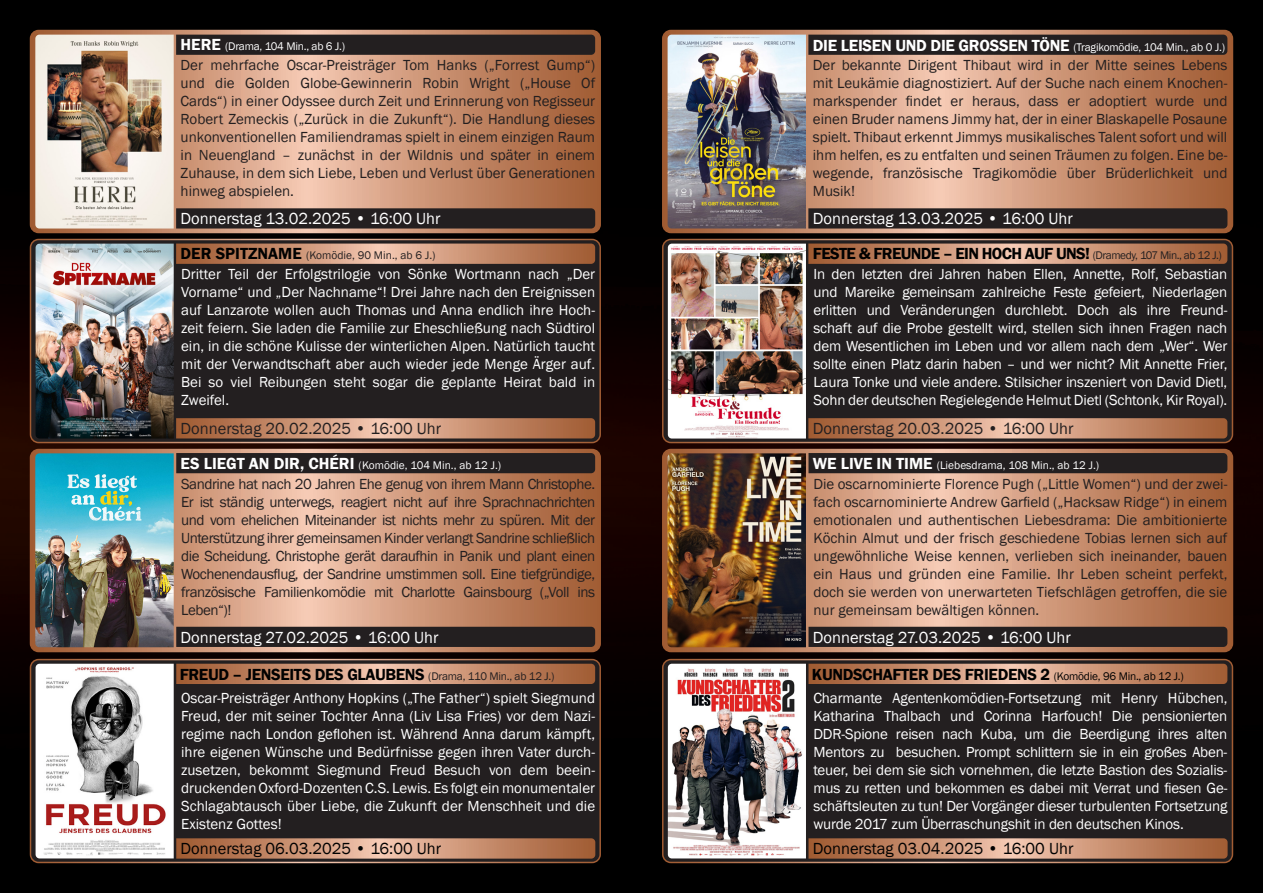
<style>
.page{position:relative;width:1263px;height:893px;background:#fff}
.page>*{position:absolute;margin:0;border:0;box-sizing:border-box;transform-origin:0 0}
.t1{font:16.5px/35.5px "Franklin Gothic";color:#fff}
.t2{font:600 16.5px "Franklin Gothic";letter-spacing:-.02em;color:#010101}
.t3{font:16.5px "Franklin Gothic";color:#231f20}
.t4{font:16.5px "Franklin Gothic";color:#010101}
.t5{font:15px/18px "Franklin Gothic";letter-spacing:-.01em;color:#fff;text-align:justify}
.t6{font:15px/18px "Franklin Gothic";color:#231f20;text-align:justify}
.t7{font:11.4px "Franklin Gothic";letter-spacing:-.015em;color:#fff}
.t8{font:11.4px "Franklin Gothic";color:#231f20}
.s1{font-weight:600;font-size:16.5px}
.s2{font-weight:600;font-size:16.5px;color:#010101}
.s3{font-weight:400;font-size:11.4px;color:#231f20}
.s4{font-weight:600;color:#010101}
.s5{font-size:11.4px;color:#231f20}
.s6{font-weight:400;font-size:11.4px}
</style>
<div class="page">
<img style="left:0;top:0;width:1263px;height:893px">
<svg style="left:663px;top:31px;width:569px;height:201px;background:#cd9678"></svg>
<div style="left:662px;top:30px;width:571px;height:203px;border:2px solid #fff;border-radius:8px"></div>
<div style="left:808px;top:35px;width:419px;height:20px;background:#231f20"></div>
<svg style="left:808px;top:208px;width:419px;height:21px;background:#292323"></svg>
<img style="left:668px;top:35px;width:138px;height:194px">
<div style="left:663px;top:239px;width:569px;height:204px;background:#231f20;border-radius:8px"></div>
<div style="left:662px;top:239px;width:571px;height:204px;border:2px solid #fff;border-radius:8px"></div>
<svg style="left:808px;top:244px;width:419px;height:20px;background:#c58c6d"></svg>
<svg style="left:808px;top:418px;width:419px;height:20px;background:#c58c6d"></svg>
<img style="left:668px;top:244px;width:138px;height:195px">
<svg style="left:663px;top:450px;width:569px;height:201px;background:#cd9678"></svg>
<div style="left:662px;top:449px;width:571px;height:203px;border:2px solid #fff;border-radius:8px"></div>
<div style="left:808px;top:453px;width:419px;height:20px;background:#231f20"></div>
<div style="left:808px;top:627px;width:419px;height:20px;background:#231f20"></div>
<img style="left:667px;top:453px;width:139px;height:194px">
<div style="left:663px;top:660px;width:569px;height:202px;background:#231f20;border-radius:8px"></div>
<div style="left:662px;top:659px;width:571px;height:204px;border:2px solid #fff;border-radius:8px"></div>
<svg style="left:808px;top:664px;width:419px;height:20px;background:#c68d6d"></svg>
<svg style="left:808px;top:838px;width:419px;height:21px;background:#c1896b"></svg>
<img style="left:668px;top:664px;width:138px;height:194px">
<svg style="left:31px;top:31px;width:569px;height:201px;background:#cd9678"></svg>
<div style="left:30px;top:30px;width:571px;height:203px;border:2px solid #fff;border-radius:8px"></div>
<div style="left:176px;top:35px;width:419px;height:20px;background:#231f20"></div>
<svg style="left:176px;top:208px;width:419px;height:21px;background:#292323"></svg>
<img style="left:35px;top:35px;width:139px;height:194px">
<div style="left:31px;top:239px;width:569px;height:204px;background:#231f20;border-radius:8px"></div>
<div style="left:30px;top:239px;width:571px;height:204px;border:2px solid #fff;border-radius:8px"></div>
<svg style="left:176px;top:244px;width:419px;height:20px;background:#c58c6d"></svg>
<svg style="left:176px;top:418px;width:419px;height:20px;background:#c58c6d"></svg>
<img style="left:36px;top:244px;width:138px;height:195px">
<div style="left:31px;top:660px;width:569px;height:202px;background:#231f20;border-radius:8px"></div>
<div style="left:30px;top:659px;width:571px;height:204px;border:2px solid #fff;border-radius:8px"></div>
<svg style="left:176px;top:664px;width:419px;height:20px;background:#c78d6d"></svg>
<svg style="left:176px;top:838px;width:419px;height:21px;background:#c1896b"></svg>
<img style="left:36px;top:664px;width:138px;height:194px">
<svg style="left:31px;top:450px;width:569px;height:201px;background:#cd9678"></svg>
<div style="left:30px;top:449px;width:571px;height:203px;border:2px solid #fff;border-radius:8px"></div>
<div style="left:176px;top:453px;width:419px;height:20px;background:#231f20"></div>
<div style="left:176px;top:627px;width:419px;height:20px;background:#231f20"></div>
<img style="left:35px;top:453px;width:139px;height:194px">
<p class="t7" style="left:181px;top:39px;width:166px"><span class="s1">HERE</span> (Drama, 104 Min., ab 6 J.)</p>
<p class="t6" style="left:181px;top:57px;width:416px">Der mehrfache Oscar-Preisträger Tom Hanks („Forrest Gump“) und die Golden Globe-Gewinnerin Robin Wright („House Of Cards“) in einer Odyssee durch Zeit und Erinnerung von Regisseur Robert Zemeckis („Zurück in die Zukunft“). Die Handlung dieses unkonventionellen Familiendramas spielt in einem einzigen Raum in Neuengland – zunächst in der Wildnis und später in einem Zuhause, in dem sich Liebe, Leben und Verlust über Generationen hinweg abspielen.</p>
<p class="t1" style="left:181px;top:201px;width:262px">Donnerstag 13.02.2025 • 16:00 Uhr</p>
<p class="t8" style="left:181px;top:249px;width:256px"><span class="s2">DER SPITZNAME</span> (Komödie, 90 Min., ab 6 J.)</p>
<p class="t5" style="left:181px;top:266px;width:415px">Dritter Teil der Erfolgstrilogie von Sönke Wortmann nach „Der Vorname“ und „Der Nachname“! Drei Jahre nach den Ereignissen auf Lanzarote wollen auch Thomas und Anna endlich ihre Hoch&shy;zeit feiern. Sie laden die Familie zur Eheschließung nach Südtirol ein, in die schöne Kulisse der winterlichen Alpen. Natürlich taucht mit der Verwandtschaft aber auch wieder jede Menge Ärger auf.<br>Bei so viel Reibungen steht sogar die geplante Heirat bald in Zweifel.</p>
<p class="t3" style="left:181px;top:418px;width:262px">Donnerstag 20.02.2025 • 16:00 Uhr</p>
<p class="t7" style="left:181px;top:458px;width:322px"><span class="s1">ES LIEGT AN DIR, CHÉRI</span> (Komödie, 104 Min., ab 12 J.)</p>
<p class="t6" style="left:181px;top:475px;width:416px">Sandrine hat nach 20 Jahren Ehe genug von ihrem Mann Christophe.<br>Er ist ständig unterwegs, reagiert nicht auf ihre Sprachnachrichten und vom ehelichen Miteinander ist nichts mehr zu spüren. Mit der Unterstützung ihrer gemeinsamen Kinder verlangt Sandrine schließlich die Scheidung. Christophe gerät daraufhin in Panik und plant einen Wochenendausflug, der Sandrine umstimmen soll. Eine tiefgründige, französische Familienkomödie mit Charlotte Gainsbourg („Voll ins Leben“)!</p>
<p class="t1" style="left:181px;top:620px;width:260px">Donnerstag 27.02.2025 • 16:00 Uhr</p>
<p class="t2" style="left:180px;top:664px;width:376px">FREUD – JENSEITS DES GLAUBENS <span class="s3">(Drama, 110 Min., ab 12 J.)</span></p>
<p class="t5" style="left:181px;top:689px;width:415px">Oscar-Preisträger Anthony Hopkins („The Father“) spielt Siegmund Freud, der mit seiner Tochter Anna (Liv Lisa Fries) vor dem Nazi&shy;regime nach London geflohen ist. Während Anna darum kämpft, ihre eigenen Wünsche und Bedürfnisse gegen ihren Vater durch&shy;zusetzen, bekommt Siegmund Freud Besuch von dem beein&shy;druckenden Oxford-Dozenten C.S. Lewis. Es folgt ein monumentaler Schlagabtausch über Liebe, die Zukunft der Menschheit und die Existenz Gottes!</p>
<p class="t4" style="left:181px;top:838px;width:262px">Donnerstag 06.03.2025 • 16:00 Uhr</p>
<p class="t7" style="left:813px;top:40px;width:414px"><span class="s1">DIE LEISEN UND DIE GROSSEN TÖNE</span> (Tragikomödie, 104 Min., ab 0 J.)</p>
<p class="t6" style="left:813px;top:57px;width:416px">Der bekannte Dirigent Thibaut wird in der Mitte seines Lebens mit Leukämie diagnostiziert. Auf der Suche nach einem Knochen&shy;markspender findet er heraus, dass er adoptiert wurde und einen Bruder namens Jimmy hat, der in einer Blaskapelle Posaune spielt. Thibaut erkennt Jimmys musikalisches Talent sofort und will ihm helfen, es zu entfalten und seinen Träumen zu folgen. Eine be&shy;wegende, französische Tragikomödie über Brüderlichkeit und Musik!</p>
<p class="t1" style="left:813px;top:201px;width:411px">Donnerstag 13.03.2025 • 16:00 Uhr<br><span class="s4">FESTE &amp; FREUNDE – EIN HOCH AUF UNS!</span> <span class="s5">(Dramedy, 107 Min., ab 12 J.)</span></p>
<p class="t5" style="left:813px;top:266px;width:416px">In den letzten drei Jahren haben Ellen, Annette, Rolf, Sebastian und Mareike gemeinsam zahlreiche Feste gefeiert, Niederlagen erlitten und Veränderungen durchlebt. Doch als ihre Freund&shy;schaft auf die Probe gestellt wird, stellen sich ihnen Fragen nach dem Wesentlichen im Leben und vor allem nach dem „Wer“. Wer sollte einen Platz darin haben – und wer nicht? Mit Annette Frier, Laura Tonke und viele andere. Stilsicher inszeniert von David Dietl, Sohn der deutschen Regielegende Helmut Dietl (Schtonk, Kir Royal).</p>
<p class="t3" style="left:813px;top:418px;width:262px">Donnerstag 20.03.2025 • 16:00 Uhr</p>
<p class="t7" style="left:813px;top:458px;width:288px"><span class="s1">WE LIVE IN TIME</span> (Liebesdrama, 108 Min., ab 12 J.)</p>
<p class="t6" style="left:813px;top:475px;width:415px">Die oscarnominierte Florence Pugh („Little Women“) und der zwei&shy;fach oscarnominierte Andrew Garfield („Hacksaw Ridge“) in einem emotionalen und authentischen Liebesdrama: Die ambitionierte Köchin Almut und der frisch geschiedene Tobias lernen sich auf ungewöhnliche Weise kennen, verlieben sich ineinander, bauen ein Haus und gründen eine Familie. Ihr Leben scheint perfekt, doch sie werden von unerwarteten Tiefschlägen getroffen, die sie nur gemeinsam bewältigen können.</p>
<p class="t1" style="left:813px;top:620px;width:260px">Donnerstag 27.03.2025 • 16:00 Uhr</p>
<p class="t2" style="left:812px;top:664px;width:373px">KUNDSCHAFTER DES FRIEDENS 2 <span class="s6">(Komödie, 96 Min., ab 12 J.)</span></p>
<p class="t5" style="left:813px;top:689px;width:415px">Charmante Agentenkomödien-Fortsetzung mit Henry Hübchen, Katharina Thalbach und Corinna Harfouch! Die pensionierten DDR-Spione reisen nach Kuba, um die Beerdigung ihres alten Mentors zu besuchen. Prompt schlittern sie in ein großes Aben&shy;teuer, bei dem sie sich vornehmen, die letzte Bastion des Sozialis&shy;mus zu retten und bekommen es dabei mit Verrat und fiesen Ge&shy;schäftsleuten zu tun! Der Vorgänger dieser turbulenten Fortsetzung wurde 2017 zum Überraschungshit in den deutschen Kinos.</p>
<p class="t4" style="left:813px;top:838px;width:262px">Donnerstag 03.04.2025 • 16:00 Uhr</p>
</div>
